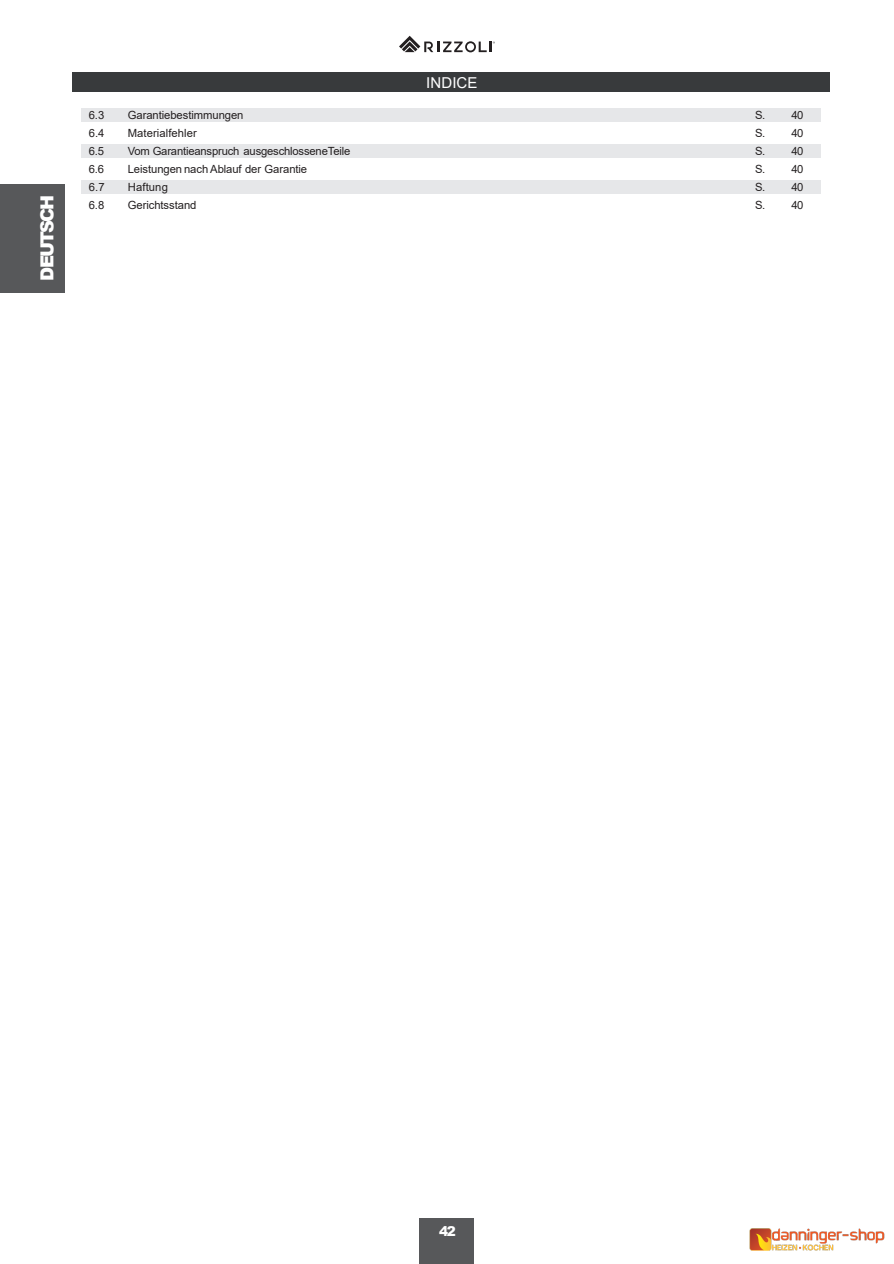
<style>
.page{position:relative;width:894px;height:1264px;background:#fff}
.page>*{position:absolute;margin:0;border:0;box-sizing:border-box;transform-origin:0 0}
.t1{font:900 18px "Arial";letter-spacing:-.11em;color:#fff}
.t2{font:15px "Arial";letter-spacing:.005em;color:#fff}
.t3{font:900 13.5px "Arial";color:#fff}
.t4{font:11.25px "Arial";letter-spacing:-.005em;color:#231f20}
</style>
<div class="page">
<svg style="left:399px;top:36px;width:96px;height:16px"></svg>
<div style="left:81px;top:108px;width:740px;height:13px;background:#e6e7e9"></div>
<div style="left:81px;top:144px;width:740px;height:13px;background:#e6e7e9"></div>
<div style="left:0;top:184px;width:65px;height:108px;background:#57585a"></div>
<div style="left:420px;top:1217px;width:54px;height:46px;background:#57585a"></div>
<div style="left:81px;top:180px;width:740px;height:13px;background:#e6e7e9"></div>
<div style="left:73px;top:72px;width:756px;height:20px;background:#383a3c"></div>
<img style="left:749px;top:1228px;width:135px;height:23px">
<h1 class="t1" style="left:41px;top:280px;width:87px;rotate:-90deg">DEUTSCH</h1>
<h2 class="t2" style="left:426px;top:77px;width:53px">INDICE</h2>
<p class="t4" style="left:89px;top:110px;width:17px">6.3</p>
<p class="t4" style="left:128px;top:110px;width:117px">Garantiebestimmungen</p>
<p class="t4" style="left:755px;top:110px;width:50px">S. 40</p>
<p class="t4" style="left:89px;top:128px;width:17px">6.4</p>
<p class="t4" style="left:128px;top:128px;width:70px">Materialfehler</p>
<p class="t4" style="left:755px;top:128px;width:50px">S. 40</p>
<p class="t4" style="left:89px;top:146px;width:17px">6.5</p>
<p class="t4" style="left:128px;top:146px;width:224px">Vom Garantieanspruch ausgeschlosseneTeile</p>
<p class="t4" style="left:755px;top:146px;width:50px">S. 40</p>
<p class="t4" style="left:89px;top:164px;width:17px">6.6</p>
<p class="t4" style="left:128px;top:164px;width:181px">Leistungen nach Ablauf der Garantie</p>
<p class="t4" style="left:755px;top:164px;width:50px">S. 40</p>
<p class="t4" style="left:89px;top:182px;width:17px">6.7</p>
<p class="t4" style="left:128px;top:182px;width:42px">Haftung</p>
<p class="t4" style="left:755px;top:182px;width:50px">S. 40</p>
<p class="t4" style="left:89px;top:200px;width:17px">6.8</p>
<p class="t4" style="left:128px;top:200px;width:70px">Gerichtsstand</p>
<p class="t4" style="left:755px;top:200px;width:50px">S. 40</p>
<p class="t3" style="left:439px;top:1226px;width:18px">42</p>
</div>
